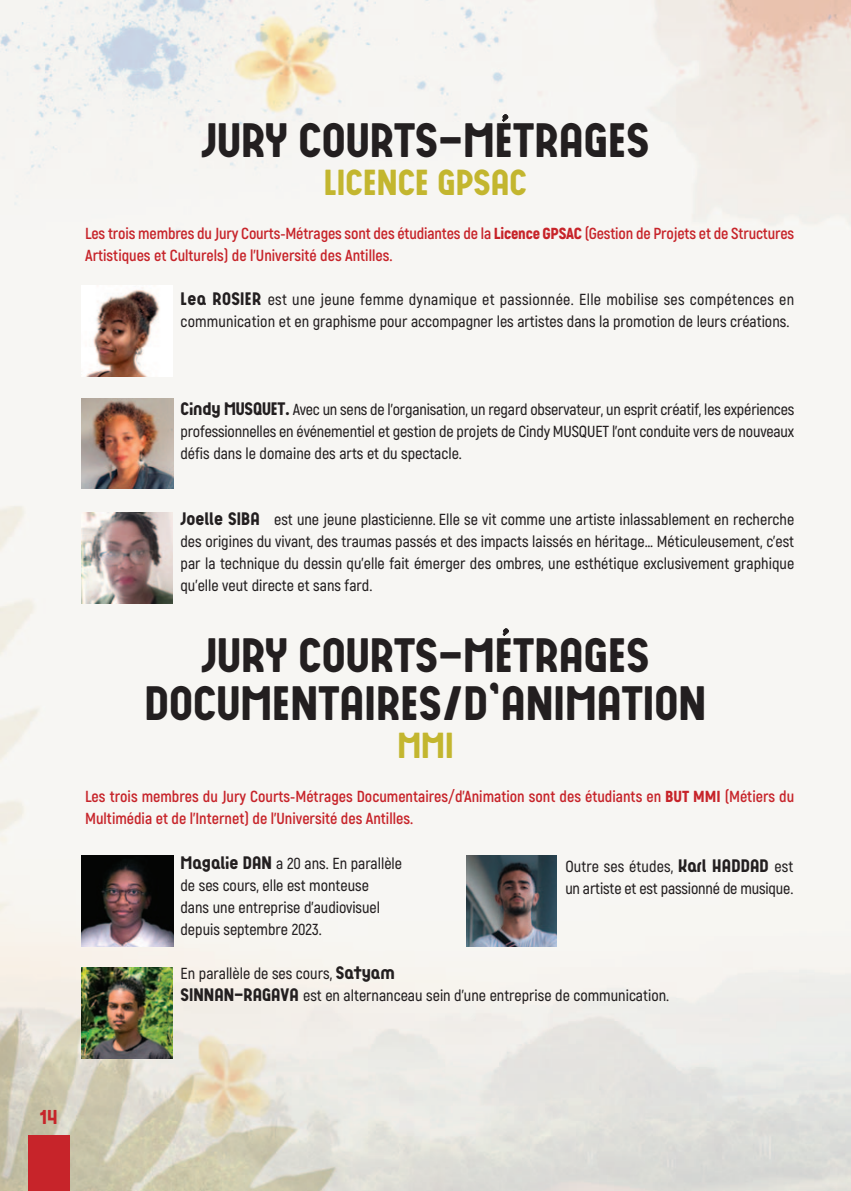
<style>
.page{position:relative;width:851px;height:1191px;background:#fff}
.page>*{position:absolute;margin:0;border:0;box-sizing:border-box;transform-origin:0 0}
.t1{font:48px "GRAFIKATYPE.1";color:#231f20}
.t2{font:36px "GRAFIKATYPE.1";color:#c3b62f}
.t3{font:20px "GRAFIKATYPE.1";color:#c7242a}
.t4{font:600 16px/22px "Akrobat";color:#231f20}
.t5{font:700 16px/22px "Akrobat";color:#c7242a}
.s1{font-weight:900}
.s2{font-family:"GRAFIKATYPE.1";font-weight:400;font-size:18px}
</style>
<div class="page">
<img style="left:0;top:0;width:850px;height:1191px">
<div style="left:28px;top:1135px;width:42px;height:56px;background:#c7242a"></div>
<svg style="left:501px;top:114px;width:7px;height:8px"></svg>
<svg style="left:502px;top:628px;width:7px;height:8px"></svg>
<img style="left:82px;top:285px;width:90px;height:91px">
<img style="left:82px;top:398px;width:91px;height:91px">
<img style="left:82px;top:512px;width:90px;height:91px">
<img style="left:82px;top:967px;width:90px;height:91px">
<img style="left:466px;top:856px;width:91px;height:90px">
<img style="left:82px;top:856px;width:91px;height:90px">
<p class="t1" style="left:201px;top:109px;width:449px">JURY COURTS-METRAGES</p>
<p class="t2" style="left:324px;top:159px;width:204px">LICENCE GPSAC</p>
<p class="t5" style="left:85px;top:224px;width:710px">Les trois membres du Jury Courts-Métrages sont des étudiantes de la <span class="s1">Licence GPSAC</span> (Gestion de Projets et de Structures<br>Artistiques et Culturels) de l’Université des Antilles.</p>
<p class="t4" style="left:180px;top:290px;width:615px"><span class="s2">Lea ROSIER</span> est une jeune femme dynamique et passionnée. Elle mobilise ses compétences en communication et en graphisme pour accompagner les artistes dans la promotion de leurs créations.</p>
<p class="t4" style="left:180px;top:400px;width:615px;text-align:justify"><span class="s2">Cindy MUSQUET.</span> Avec un sens de l'organisation, un regard observateur, un esprit créatif, les expériences professionnelles en événementiel et gestion de projets de Cindy MUSQUET l'ont conduite vers de nouveaux défis dans le domaine des arts et du spectacle.</p>
<p class="t4" style="left:180px;top:510px;width:615px;text-align:justify"><span class="s2">Joelle SIBA</span> est une jeune plasticienne. Elle se vit comme une artiste inlassablement en recherche des origines du vivant, des traumas passés et des impacts laissés en héritage… Méticuleusement, c’est par la technique du dessin qu’elle fait émerger des ombres, une esthétique exclusivement graphique qu’elle veut directe et sans fard.</p>
<p class="t1" style="left:201px;top:623px;width:449px">JURY COURTS-METRAGES</p>
<p class="t1" style="left:145px;top:672px;width:563px">DOCUMENTAIRES/D’ANIMATION</p>
<p class="t2" style="left:397px;top:722px;width:58px">MMI</p>
<p class="t5" style="left:85px;top:787px;width:710px">Les trois membres du Jury Courts-Métrages Documentaires/d’Animation sont des étudiants en <span class="s1">BUT MMI</span> (Métiers du<br>Multimédia et de l’Internet) de l’Université des Antilles.</p>
<p class="t4" style="left:180px;top:853px;width:223px"><span class="s2">Magalie DAN</span> a 20 ans. En parallèle</p>
<p class="t4" style="left:180px;top:875px;width:190px">de ses cours, elle est monteuse</p>
<p class="t4" style="left:180px;top:897px;width:201px">dans une entreprise d’audiovisuel</p>
<p class="t4" style="left:180px;top:919px;width:143px">depuis septembre 2023.</p>
<p class="t4" style="left:180px;top:963px;width:216px">En parallèle de ses cours, <span class="s2">Satyam</span></p>
<p class="t4" style="left:180px;top:985px;width:490px"><span class="s2">SINNAN-RAGAVA</span> est en alternanceau sein d’une entreprise de communication.</p>
<p class="t4" style="left:565px;top:857px;width:229px">Outre ses études, <span class="s2">Karl HADDAD</span> est un artiste et est passionné de musique.</p>
<p class="t3" style="left:40px;top:1104px;width:19px">14</p>
</div>
